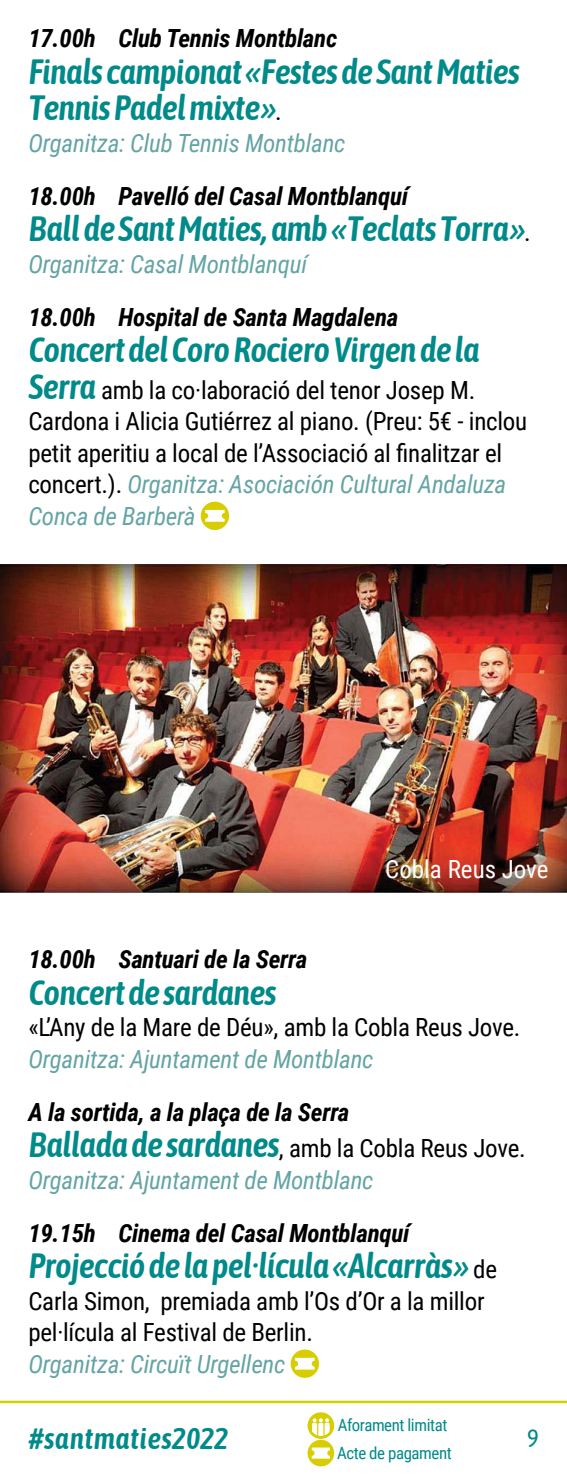
<style>
.page{position:relative;width:567px;height:1475px;background:#fff}
.page>*{position:absolute;margin:0;border:0;box-sizing:border-box;transform-origin:0 0}
.t1{font:italic 600 35px/36.5px "Asap Condensed";letter-spacing:-.025em;color:#008a8a}
.t2{font:italic 600 30px "Asap Condensed";letter-spacing:.01em;color:#008a8a}
.t3{font:25px/31.5px "Roboto Condensed";letter-spacing:-.01em;color:#000}
.t4{font:italic 700 25px/36.5px "Roboto Condensed";letter-spacing:-.01em;color:#000}
.t5{font:italic 25px "Roboto Condensed";letter-spacing:-.01em;color:#64a4a5}
.t6{font:25px "Roboto Condensed";color:#fff}
.t7{font:25px "Asap Condensed";color:#008a8a}
.t8{font:17px "Roboto Condensed";letter-spacing:-.025em;color:#008a8a}
.s1{font-family:"Roboto Condensed";font-weight:400;font-style:normal;font-size:25px;color:#000}
.s2{font-family:"Asap Condensed";font-weight:600;font-style:italic;font-size:35px;color:#008a8a}
.s3{font-style:italic;color:#64a4a5}
.s4{font-family:"Asap Condensed";font-weight:600;font-size:35px;color:#008a8a}
.s5{font-weight:400;font-style:normal}
</style>
<div class="page">
<svg style="left:308px;top:1439px;width:26px;height:26px"></svg>
<svg style="left:312px;top:1447px;width:18px;height:11px"></svg>
<svg style="left:308px;top:1411px;width:26px;height:27px"></svg>
<svg style="left:312px;top:1417px;width:18px;height:18px"></svg>
<hr style="left:0;top:1400px;width:567px;height:2px;background:#d7cd01">
<svg style="left:201px;top:501px;width:28px;height:29px"></svg>
<svg style="left:205px;top:510px;width:20px;height:11px"></svg>
<div style="left:291px;top:1349px;width:28px;height:28px;background:#d7cd01;border-radius:50%"></div>
<svg style="left:295px;top:1357px;width:20px;height:12px"></svg>
<img style="left:0;top:564px;width:567px;height:328px">
<p class="t4" style="left:28px;top:19px;width:310px">17.00h Club Tennis Montblanc</p>
<h1 class="t1" style="left:28px;top:52px;width:493px">Finals campionat «Festes de Sant Maties<br>Tennis Padel mixte»<span class="s1">.</span></h1>
<p class="t5" style="left:28px;top:125px;width:319px">Organitza: Club Tennis Montblanc</p>
<p class="t4" style="left:28px;top:176px;width:381px">18.00h Pavelló del Casal Montblanquí</p>
<h1 class="t1" style="left:28px;top:209px;width:504px">Ball de Sant Maties, amb «Teclats Torra»<span class="s1">.</span></h1>
<p class="t5" style="left:28px;top:246px;width:280px">Organitza: Casal Montblanquí</p>
<p class="t4" style="left:28px;top:297px;width:371px">18.00h Hospital de Santa Magdalena</p>
<h1 class="t1" style="left:28px;top:330px;width:453px">Concert del Coro Rociero Virgen de la</h1>
<p class="t3" style="left:28px;top:373px;width:500px"><span class="s2">Serra</span> amb la co·laboració del tenor Josep M.<br>Cardona i Alicia Gutiérrez al piano. (Preu: 5€ - inclou petit aperitiu a local de l’Associació al finalitzar el concert.). <span class="s3">Organitza: Asociación Cultural Andaluza Conca de Barberà</span></p>
<p class="t6" style="left:385px;top:851px;width:165px">Cobla Reus Jove</p>
<p class="t4" style="left:28px;top:939px;width:280px">18.00h Santuari de la Serra</p>
<h1 class="t1" style="left:28px;top:972px;width:250px">Concert de sardanes</h1>
<p class="t3" style="left:28px;top:1010px;width:493px">«L’Any de la Mare de Déu», amb la Cobla Reus Jove.</p>
<p class="t5" style="left:28px;top:1041px;width:347px">Organitza: Ajuntament de Montblanc</p>
<p class="t4" style="left:28px;top:1092px;width:499px">A la sortida, a la plaça de la Serra<br><span class="s4">Ballada de sardanes</span><span class="s5">, amb la Cobla Reus Jove.</span></p>
<p class="t5" style="left:28px;top:1162px;width:347px">Organitza: Ajuntament de Montblanc</p>
<p class="t4" style="left:28px;top:1213px;width:383px">19.15h Cinema del Casal Montblanquí</p>
<h1 class="t1" style="left:28px;top:1246px;width:470px">Projecció de la pel·lícula «Alcarràs» <span class="s1">de</span></h1>
<p class="t3" style="left:28px;top:1283px;width:458px">Carla Simon, premiada amb l’Os d’Or a la millor pel·lícula al Festival de Berlin.</p>
<p class="t5" style="left:28px;top:1346px;width:259px">Organitza: Circuït Urgellenc</p>
<p class="t8" style="left:338px;top:1413px;width:111px">Aforament limitat</p>
<p class="t2" style="left:28px;top:1417px;width:201px">#santmaties2022</p>
<p class="t7" style="left:527px;top:1421px;width:13px">9</p>
<p class="t8" style="left:337px;top:1440px;width:116px">Acte de pagament</p>
</div>
